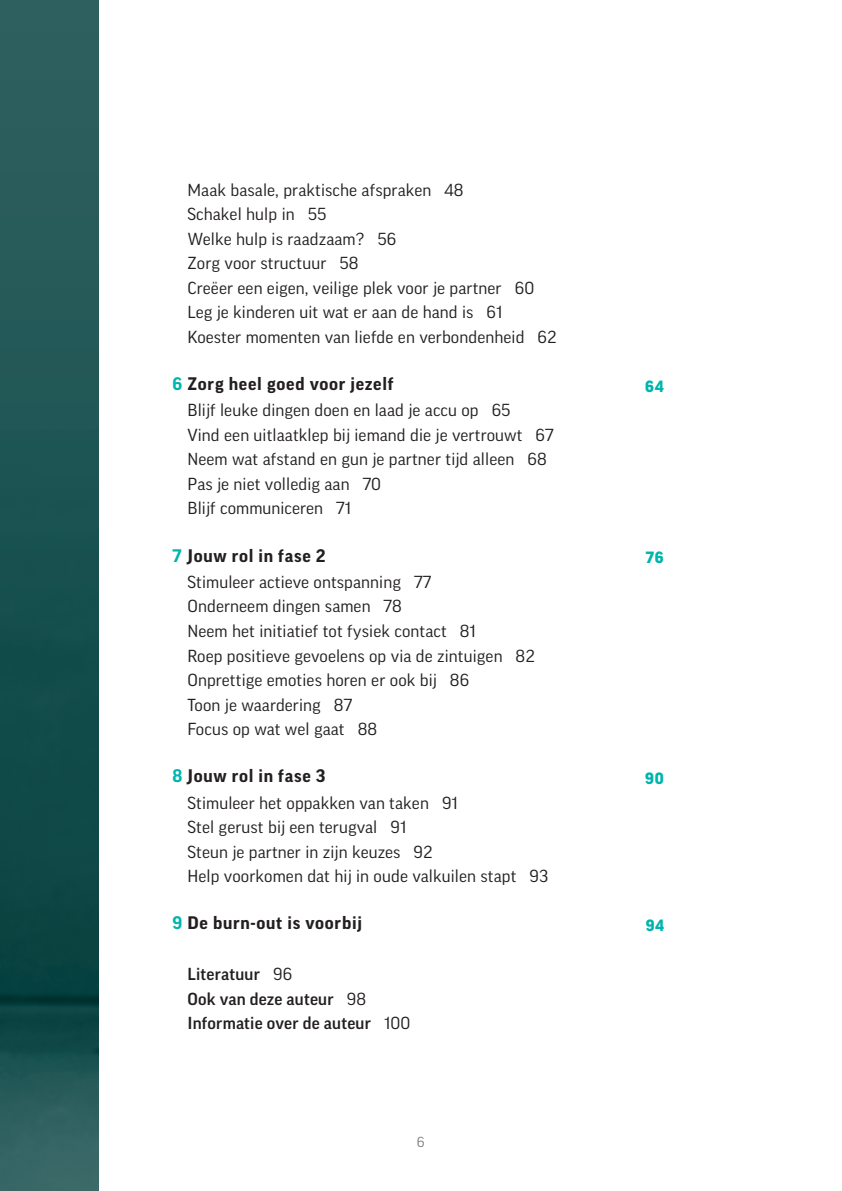
<style>
.page{position:relative;width:842px;height:1191px;background:#fff}
.page>*{position:absolute;margin:0;border:0;box-sizing:border-box;transform-origin:0 0}
.t1{font:700 17.5px "Good Pro";letter-spacing:.04em;color:#231f20;scale:1.04 1}
.t2{font:16.8px/24.5px "Good Pro";letter-spacing:.005em;color:#231f20;scale:1.04 1}
.t3{font:500 16.8px/24.5px "Good Pro";letter-spacing:.01em;color:#231f20;scale:1.04 1}
.t4{font:900 15.75px "Good Pro";letter-spacing:.04em;color:#00b5ad;scale:1.04 1}
.t5{font:14px "Good Pro";color:#808285;scale:1.04 1}
.s1{color:#00b5ad}
.s2{font-weight:400}
</style>
<div class="page">
<img style="left:0;top:0;width:98px;height:1190px">
<p class="t2" style="left:187px;top:177px;width:356px">Maak basale, praktische afspraken 48<br>Schakel hulp in 55<br>Welke hulp is raadzaam? 56<br>Zorg voor structuur 58<br>Creëer een eigen, veilige plek voor je partner 60<br>Leg je kinderen uit wat er aan de hand is 61<br>Koester momenten van liefde en verbondenheid 62</p>
<p class="t1" style="left:173px;top:374px;width:214px"><span class="s1">6</span> Zorg heel goed voor jezelf</p>
<p class="t4" style="left:645px;top:377px;width:19px">64</p>
<p class="t2" style="left:187px;top:398px;width:354px">Blijf leuke dingen doen en laad je accu op 65<br>Vind een uitlaatklep bij iemand die je vertrouwt 67<br>Neem wat afstand en gun je partner tijd alleen 68<br>Pas je niet volledig aan 70<br>Blijf communiceren 71</p>
<p class="t1" style="left:173px;top:545px;width:149px"><span class="s1">7</span> Jouw rol in fase 2</p>
<p class="t4" style="left:646px;top:549px;width:19px">76</p>
<p class="t2" style="left:187px;top:569px;width:336px">Stimuleer actieve ontspanning 77<br>Onderneem dingen samen 78<br>Neem het initiatief tot fysiek contact 81<br>Roep positieve gevoelens op via de zintuigen 82<br>Onprettige emoties horen er ook bij 86<br>Toon je waardering 87<br>Focus op wat wel gaat 88</p>
<p class="t1" style="left:173px;top:766px;width:149px"><span class="s1">8</span> Jouw rol in fase 3</p>
<p class="t4" style="left:645px;top:769px;width:19px">90</p>
<p class="t2" style="left:187px;top:790px;width:348px">Stimuleer het oppakken van taken 91<br>Stel gerust bij een terugval 91<br>Steun je partner in zijn keuzes 92<br>Help voorkomen dat hij in oude valkuilen stapt 93</p>
<p class="t1" style="left:173px;top:913px;width:183px"><span class="s1">9</span> De burn-out is voorbij</p>
<p class="t4" style="left:646px;top:916px;width:19px">94</p>
<p class="t3" style="left:187px;top:961px;width:216px">Literatuur <span class="s2">96<br></span>Ook van deze auteur <span class="s2">98<br></span>Informatie over de auteur <span class="s2">100</span></p>
<p class="t5" style="left:417px;top:1133px;width:9px">6</p>
</div>
